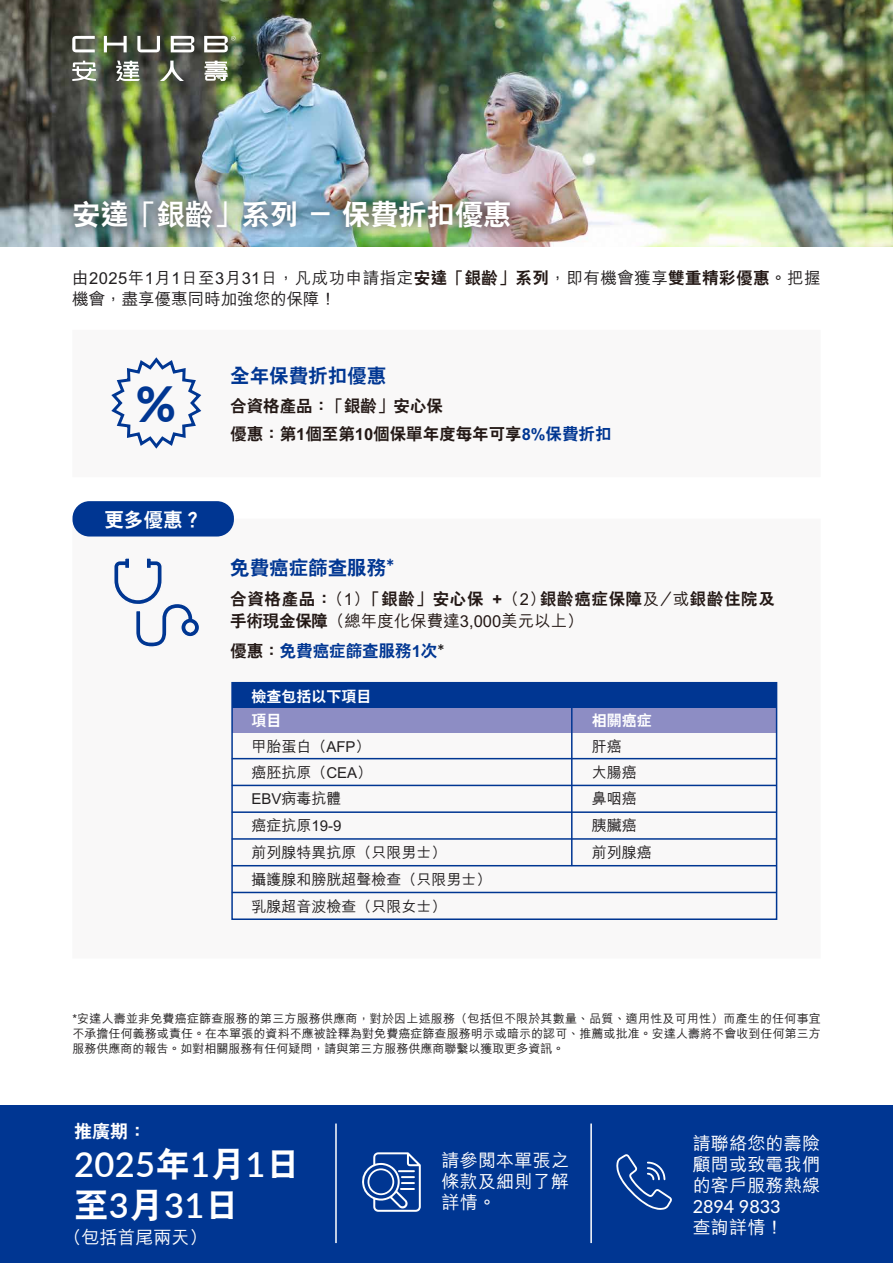
<style>
.page{position:relative;width:893px;height:1263px;background:#fff}
.page>*{position:absolute;margin:0;border:0;box-sizing:border-box;transform-origin:0 0}
.t1{font:800 48.6px "Lato";color:#003692}
.t2{font:600 34.5px "Lato";color:#fff}
.t3{font:800 34.5px "C Hei 2 HK";color:#fff}
.t4{font:800 28.5px "C Hei 2 HK";letter-spacing:-.01em;color:#fff}
.t5{font:800 19.5px "C Hei 2 HK";color:#003692}
.t6{font:800 19.5px "C Hei 2 HK";color:#fff}
.t7{font:500 18px/21px "M Hei HK";letter-spacing:.015em;color:#fff;text-align:justify}
.t8{font:500 18px "Lato";color:#fff}
.t9{font:800 18px "C Hei 2 HK";color:#fff}
.t10{font:500 16.5px/21px "M Hei HK";letter-spacing:.03em;color:#221f20}
.t11{font:800 16.5px/28.5px "C Hei 2 HK";color:#231815}
.t12{font:800 16.5px "C Hei 2 HK";letter-spacing:.035em;color:#231815}
.t13{font:500 16.5px "M Hei HK";color:#231815}
.t14{font:800 16.5px "C Hei 2 HK";color:#003692}
.t15{font:500 15px/27px "M Hei HK";color:#221f20}
.t16{font:800 15px/24px "C Hei 2 HK";color:#fff}
.t17{font:500 12px/15px "M Hei HK";color:#221f20;text-align:justify}
.s1{font-family:"C Hei 2 HK";font-weight:800;color:#231815}
.s2{color:#003692}
.s3{font-family:"Lato"}
.s4{font-family:"M Hei HK";font-weight:500}
.s5{font-family:"C Hei 2 HK";font-weight:800}
.s6{color:#231815}
.s7{font-family:"Lato";color:#221f20}
.s8{font-family:"Lato";font-weight:600}
</style>
<div class="page">
<div style="left:72px;top:330px;width:749px;height:147px;background:#f9f8f8"></div>
<div style="left:72px;top:519px;width:749px;height:439px;background:#f9f8f8"></div>
<svg style="left:111px;top:357px;width:91px;height:92px"></svg>
<div style="left:73px;top:501px;width:161px;height:35px;background:#003692;border-radius:17px"></div>
<svg style="left:114px;top:558px;width:85px;height:89px"></svg>
<img style="left:0;top:0;width:893px;height:246px">
<svg style="left:104px;top:36px;width:23px;height:16px"></svg>
<svg style="left:72px;top:36px;width:23px;height:16px"></svg>
<svg style="left:137px;top:36px;width:23px;height:16px"></svg>
<svg style="left:171px;top:36px;width:23px;height:16px"></svg>
<svg style="left:204px;top:36px;width:31px;height:16px"></svg>
<svg style="left:72px;top:61px;width:24px;height:20px"></svg>
<svg style="left:116px;top:61px;width:24px;height:20px"></svg>
<svg style="left:204px;top:61px;width:24px;height:20px"></svg>
<svg style="left:160px;top:61px;width:24px;height:20px"></svg>
<img style="left:50px;top:128px;width:793px;height:119px">
<div style="left:0;top:1105px;width:893px;height:158px;background:#003692"></div>
<hr style="left:335px;top:1123px;width:2px;height:120px;background:#fff">
<hr style="left:590px;top:1123px;width:2px;height:120px;background:#fff">
<svg style="left:362px;top:1152px;width:59px;height:60px"></svg>
<svg style="left:616px;top:1154px;width:56px;height:56px"></svg>
<hr style="left:232px;top:758px;width:544px;height:1px;background:#003692">
<hr style="left:232px;top:785px;width:544px;height:1px;background:#003692">
<div style="left:232px;top:707px;width:544px;height:26px;background:#8d8dc4"></div>
<div style="left:232px;top:682px;width:544px;height:26px;background:#003692"></div>
<hr style="left:571px;top:707px;width:2px;height:159px;background:#003692">
<div style="left:231px;top:682px;width:546px;height:238px;border:2px solid #003692"></div>
<hr style="left:232px;top:811px;width:544px;height:2px;background:#003692">
<hr style="left:232px;top:838px;width:544px;height:2px;background:#003692">
<hr style="left:232px;top:865px;width:544px;height:1px;background:#003692">
<hr style="left:232px;top:892px;width:544px;height:1px;background:#003692">
<h3 class="t4" style="left:72px;top:195px;width:441px">安達「銀齡」系列 － 保費折扣優惠</h3>
<h3 class="t10" style="left:72px;top:266px;width:750px">由2025年1月1日至3月31日，凡成功申請指定<span class="s1">安達「銀齡」系列</span>，即有機會獲享<span class="s1">雙重精彩優惠</span>。把握機會，盡享優惠同時加強您的保障！</h3>
<h1 class="t1" style="left:136px;top:368px;width:42px">%</h1>
<h3 class="t6" style="left:104px;top:507px;width:99px">更多優惠？</h3>
<h3 class="t5" style="left:230px;top:363px;width:157px">全年保費折扣優惠</h3>
<h3 class="t11" style="left:230px;top:391px;width:383px">合資格產品：「銀齡」安心保<br>優惠：第1個至第10個保單年度每年可享<span class="s2">8%保費折扣</span></h3>
<h3 class="t5" style="left:230px;top:555px;width:166px">免費癌症篩查服務<span class="s3">*</span></h3>
<h3 class="t12" style="left:230px;top:588px;width:546px">合資格產品：<span class="s4">（1）</span>「銀齡」安心保 +<span class="s4">（2）</span>銀齡癌症保障<span class="s4">及/或</span>銀齡住院及</h3>
<h3 class="t13" style="left:230px;top:609px;width:355px"><span class="s5">手術現金保障</span>（總年度化保費達3,000美元以上）</h3>
<h3 class="t14" style="left:230px;top:639px;width:216px"><span class="s6">優惠：</span>免費癌症篩查服務1次<span class="s7">*</span></h3>
<p class="t16" style="left:251px;top:684px;width:121px">檢查包括以下項目項目</p>
<p class="t16" style="left:592px;top:708px;width:61px">相關癌症</p>
<p class="t15" style="left:251px;top:732px;width:121px">甲胎蛋白（AFP）</p>
<p class="t15" style="left:592px;top:732px;width:31px">肝癌</p>
<p class="t15" style="left:251px;top:758px;width:122px">癌胚抗原（CEA）</p>
<p class="t15" style="left:592px;top:758px;width:46px">大腸癌</p>
<p class="t15" style="left:251px;top:784px;width:92px">EBV病毒抗體</p>
<p class="t15" style="left:592px;top:784px;width:46px">鼻咽癌</p>
<p class="t15" style="left:251px;top:811px;width:92px">癌症抗原19-9</p>
<p class="t15" style="left:592px;top:811px;width:46px">胰臟癌</p>
<p class="t15" style="left:251px;top:838px;width:196px">前列腺特異抗原（只限男士）</p>
<p class="t15" style="left:592px;top:838px;width:61px">前列腺癌</p>
<p class="t15" style="left:251px;top:865px;width:241px">攝護腺和膀胱超聲檢查（只限男士）乳腺超音波檢查（只限女士）</p>
<p class="t17" style="left:72px;top:1010px;width:750px">*安達人壽並非免費癌症篩查服務的第三方服務供應商，對於因上述服務（包括但不限於其數量、品質、適用性及可用性）而產生的任何事宜不承擔任何義務或責任。在本單張的資料不應被詮釋為對免費癌症篩查服務明示或暗示的認可、推薦或批准。安達人壽將不會收到任何第三方服務供應商的報告。如對相關服務有任何疑問，請與第三方服務供應商聯繫以獲取更多資訊。</p>
<h3 class="t9" style="left:74px;top:1119px;width:74px">推廣期：</h3>
<h2 class="t2" style="left:74px;top:1140px;width:228px">2025<span class="s5">年</span>1<span class="s5">月</span>1<span class="s5">日</span></h2>
<h2 class="t3" style="left:74px;top:1182px;width:167px">至<span class="s8">3</span>月<span class="s8">31</span>日</h2>
<h3 class="t7" style="left:64px;top:1225px;width:146px">（包括首尾兩天）</h3>
<h3 class="t7" style="left:442px;top:1149px;width:129px">請參閱本單張之條款及細則了解詳情。</h3>
<h3 class="t7" style="left:693px;top:1132px;width:129px">請聯絡您的壽險顧問或致電我們的客戶服務熱線</h3>
<h3 class="t8" style="left:693px;top:1194px;width:90px">2894 9833</h3>
<h3 class="t7" style="left:693px;top:1216px;width:92px">查詢詳情！</h3>
</div>
